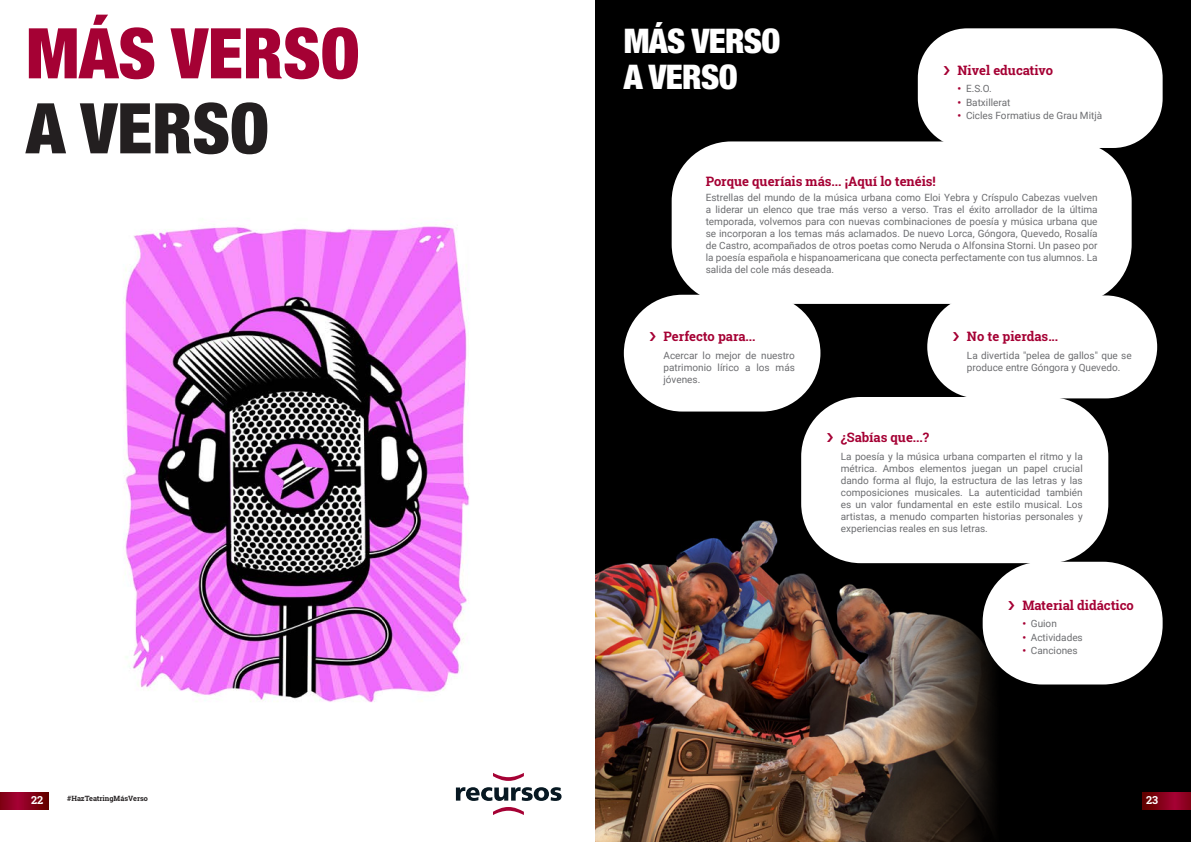
<style>
.page{position:relative;width:1191px;height:842px;background:#fff}
.page>*{position:absolute;margin:0;border:0;box-sizing:border-box;transform-origin:0 0}
.TITOL_CARA{font:900 condensed 70px "Helvetica Neue LT Std";color:#a50134}
.TITOL_CARA-2{font:900 condensed 70px "Helvetica Neue LT Std";color:#231f20}
.titol{font:900 condensed 34px "Helvetica Neue LT Std";letter-spacing:-.02em;color:#fff}
.COS_ENTRADA{font:700 13px "Roboto Slab";color:#a50134}
.t1{font:700 11px "Roboto Slab";color:#fff}
.COS{font:10px/12px "Roboto";color:#6c6d70;text-align:justify}
.tick-cos{font:10px/12px "Roboto";color:#6c6d70;text-align:justify}
.CONTACTO{font:700 7.2px "Roboto Slab";color:#231f20}
.s1{font-weight:900;color:#a50134}
</style>
<div class="page">
<img style="left:20px;top:225px;width:450px;height:585px">
<div style="left:595px;top:0;width:596px;height:842px;background:#000"></div>
<img style="left:595px;top:483px;width:546px;height:359px">
<div style="left:443px;top:761px;width:131px;height:66px;background:#fff"></div>
<svg style="left:456px;top:787px;width:105px;height:14px"></svg>
<svg style="left:493px;top:773px;width:31px;height:8px"></svg>
<svg style="left:493px;top:807px;width:31px;height:8px"></svg>
<svg style="left:0;top:792px;width:48px;height:17px"></svg>
<svg style="left:1142px;top:792px;width:49px;height:17px"></svg>
<div style="left:919px;top:30px;width:242px;height:117px;background:#fff;border-radius:48px"></div>
<div style="left:917px;top:28px;width:245px;height:120px;border:3px solid #fff;border-radius:48px"></div>
<div style="left:673px;top:143px;width:457px;height:160px;background:#fff;border-radius:58px"></div>
<div style="left:671px;top:141px;width:460px;height:163px;border:3px solid #fff;border-radius:58px"></div>
<div style="left:625px;top:296px;width:194px;height:114px;background:#fff;border-radius:57px"></div>
<div style="left:624px;top:295px;width:196px;height:116px;border:3px solid #fff;border-radius:57px"></div>
<div style="left:928px;top:297px;width:227px;height:100px;background:#fff;border-radius:50px"></div>
<div style="left:927px;top:295px;width:230px;height:103px;border:3px solid #fff;border-radius:50px"></div>
<div style="left:802px;top:398px;width:305px;height:164px;background:#fff;border-radius:58px"></div>
<div style="left:801px;top:397px;width:307px;height:166px;border:3px solid #fff;border-radius:58px"></div>
<div style="left:984px;top:563px;width:177px;height:120px;background:#fff;border-radius:58px"></div>
<div style="left:982px;top:562px;width:180px;height:122px;border:3px solid #fff;border-radius:58px"></div>
<p class="TITOL_CARA" style="left:26px;top:10px;width:335px">MÁS VERSO</p>
<p class="TITOL_CARA-2" style="left:26px;top:85px;width:244px">A VERSO</p>
<p class="titol" style="left:624px;top:20px;width:158px">MÁS VERSO</p>
<p class="titol" style="left:624px;top:56px;width:115px">A VERSO</p>
<p class="COS_ENTRADA" style="left:957px;top:61px;width:97px">Nivel educativo</p>
<p class="COS" style="left:957px;top:83px;width:36px"><span class="s1">•</span> E.S.O.</p>
<p class="COS" style="left:957px;top:96px;width:54px"><span class="s1">•</span> Batxillerat</p>
<p class="COS" style="left:957px;top:109px;width:146px"><span class="s1">•</span> Cicles Formatius de Grau Mitjà</p>
<p class="COS_ENTRADA" style="left:705px;top:172px;width:232px">Porque queríais más... ¡Aquí lo tenéis!</p>
<p class="COS" style="left:705px;top:191px;width:393px">Estrellas del mundo de la música urbana como Eloi Yebra y Críspulo Cabezas vuelven a liderar un elenco que trae más verso a verso. Tras el éxito arrollador de la última temporada, volvemos para con nuevas combinaciones de poesía y música urbana que se incorporan a los temas más aclamados. De nuevo Lorca, Góngora, Quevedo, Rosalía de Castro, acompañados de otros poetas como Neruda o Alfonsina Storni. Un paseo por la poesía española e hispanoamericana que conecta perfectamente con tus alumnos. La salida del cole más deseada.</p>
<p class="COS_ENTRADA" style="left:663px;top:328px;width:93px">Perfecto para...</p>
<p class="tick-cos" style="left:663px;top:349px;width:133px">Acercar lo mejor de nuestro patrimonio lírico a los más jóvenes.</p>
<p class="COS_ENTRADA" style="left:967px;top:327px;width:93px">No te pierdas...</p>
<p class="tick-cos" style="left:967px;top:349px;width:166px">La divertida "pelea de gallos" que se produce entre Góngora y Quevedo.</p>
<p class="COS_ENTRADA" style="left:841px;top:428px;width:90px">¿Sabías que...?</p>
<p class="tick-cos" style="left:841px;top:450px;width:243px">La poesía y la música urbana comparten el ritmo y la métrica. Ambos elementos juegan un papel crucial dando forma al flujo, la estructura de las letras y las composiciones musicales. La autenticidad también es un valor fundamental en este estilo musical. Los artistas, a menudo comparten historias personales y experiencias reales en sus letras.</p>
<p class="COS_ENTRADA" style="left:1022px;top:596px;width:113px">Material didáctico</p>
<p class="COS" style="left:1022px;top:617px;width:36px"><span class="s1">•</span> Guion</p>
<p class="COS" style="left:1022px;top:631px;width:62px"><span class="s1">•</span> Actividades</p>
<p class="COS" style="left:1022px;top:644px;width:57px"><span class="s1">•</span> Canciones</p>
<p class="t1" style="left:31px;top:792px;width:14px">22</p>
<p class="CONTACTO" style="left:67px;top:794px;width:82px">#HazTeatringMásVerso</p>
<p class="t1" style="left:1146px;top:792px;width:14px">23</p>
</div>
